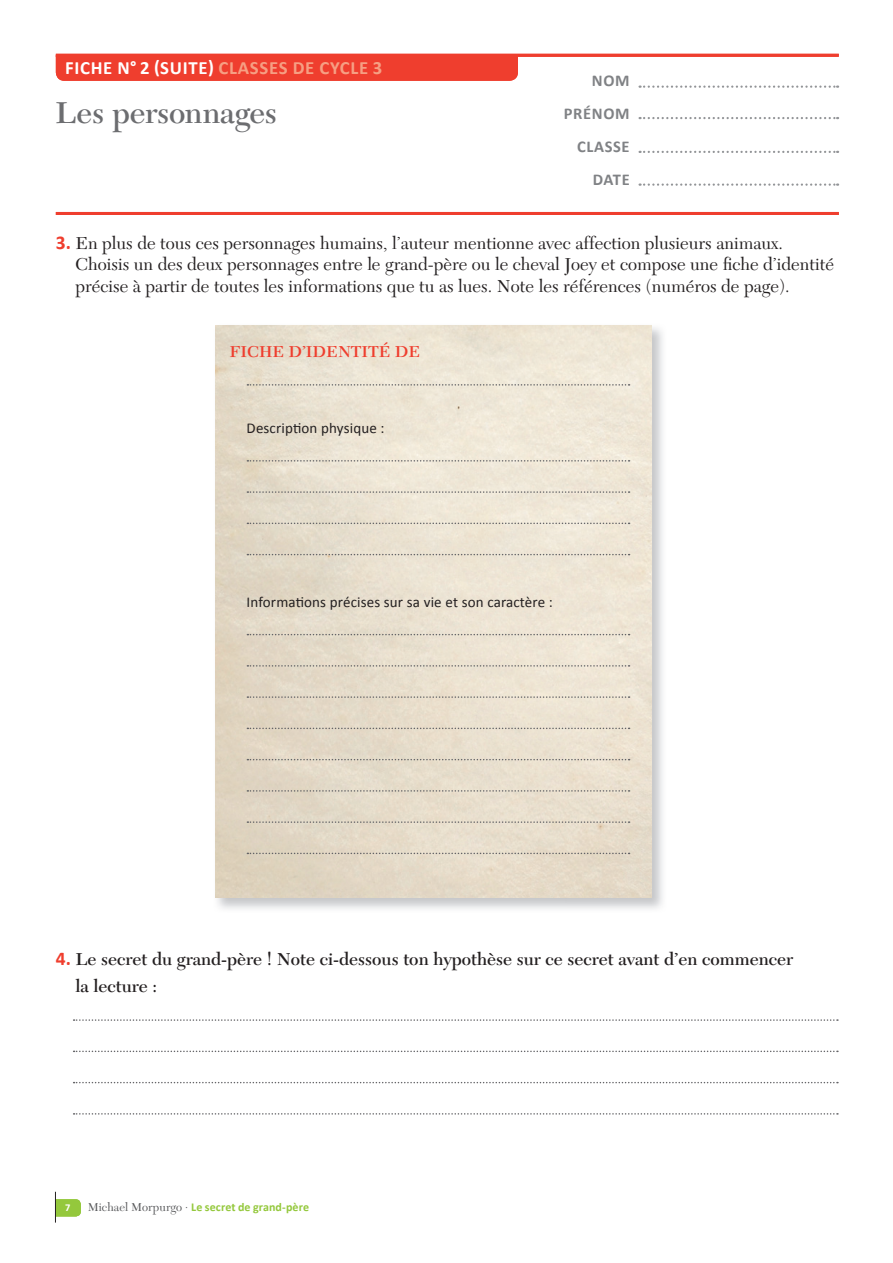
<style>
.page{position:relative;width:893px;height:1263px;background:#fff}
.page>*{position:absolute;margin:0;border:0;box-sizing:border-box;transform-origin:0 0}
.t1{font:600 31.5px "New Caledonia LT Std";letter-spacing:-.005em;color:#6c6d70}
.t2{font:700 18.75px "Calibri";letter-spacing:.04em;color:#fff}
.t3{font:700 18.75px "Calibri";letter-spacing:.04em;color:#f69f83}
.t4{font:18px/21.8px "New Caledonia LT Std";color:#231f20}
.t5{font:600 18px/27px "New Caledonia LT Std";color:#231f20}
.t6{font:700 16.5px/33px "Calibri";letter-spacing:.04em;color:#808285;text-align:right}
.t7{font:600 16.5px "New Caledonia LT Std";letter-spacing:-.005em;color:#ef3e2e}
.t8{font:15px "Calibri";letter-spacing:.01em;color:#231f20}
.t9{font:700 12px "Calibri";letter-spacing:.005em;color:#94c83c}
.t10{font:700 10.5px "Calibri";color:#fff}
.s1{color:#f69f83}
.s2{color:#fff}
.s3{font-family:"Calibri";font-weight:700;font-size:19.5px;color:#ef3e2e}
.s4{font-family:"New Caledonia LT Std";font-weight:400;color:#57585a}
</style>
<div class="page">
<img style="left:215px;top:326px;width:437px;height:572px">
<svg style="left:56px;top:1199px;width:25px;height:17px"></svg>
<hr style="left:55px;top:1192px;width:1px;height:30px;background:#231f20">
<svg style="left:640px;top:86px;width:198px;height:2px"></svg>
<svg style="left:640px;top:117px;width:198px;height:2px"></svg>
<svg style="left:640px;top:151px;width:198px;height:2px"></svg>
<svg style="left:640px;top:183px;width:198px;height:3px"></svg>
<svg style="left:74px;top:1019px;width:764px;height:2px"></svg>
<svg style="left:74px;top:1050px;width:764px;height:2px"></svg>
<svg style="left:74px;top:1082px;width:764px;height:1px"></svg>
<svg style="left:74px;top:1113px;width:764px;height:1px"></svg>
<div style="left:56px;top:57px;width:462px;height:24px;background:#ef3e2e"></div>
<hr style="left:56px;top:54px;width:783px;height:3px;background:#ef3e2e">
<hr style="left:56px;top:212px;width:783px;height:3px;background:#ef3e2e">
<svg style="left:247px;top:460px;width:383px;height:2px"></svg>
<svg style="left:247px;top:491px;width:383px;height:2px"></svg>
<svg style="left:247px;top:523px;width:383px;height:1px"></svg>
<svg style="left:247px;top:554px;width:383px;height:1px"></svg>
<svg style="left:247px;top:634px;width:383px;height:1px"></svg>
<svg style="left:247px;top:665px;width:383px;height:2px"></svg>
<svg style="left:247px;top:696px;width:383px;height:2px"></svg>
<svg style="left:247px;top:728px;width:383px;height:1px"></svg>
<svg style="left:247px;top:759px;width:383px;height:1px"></svg>
<svg style="left:247px;top:790px;width:383px;height:2px"></svg>
<svg style="left:247px;top:821px;width:383px;height:2px"></svg>
<svg style="left:247px;top:853px;width:383px;height:1px"></svg>
<svg style="left:247px;top:384px;width:383px;height:2px"></svg>
<p class="t2" style="left:65px;top:55px;width:319px">FICHE N° 2 (SUITE) <span class="s1">CLASSES DE CYCLE 3</span></p>
<p class="t3" style="left:140px;top:55px;width:179px"><span class="s2">1</span> CLASSES DE CYCLE 3</p>
<h1 class="t1" style="left:55px;top:94px;width:223px">Les personnages</h1>
<p class="t6" style="left:564px;top:64px;width:67px">NOM<br>PRÉNOM<br>CLASSE<br>DATE</p>
<p class="t4" style="left:75px;top:232px;width:760px;text-indent:-20px"><span class="s3">3.</span> En plus de tous ces personnages humains, l’auteur mentionne avec affection plusieurs animaux.<br>Choisis un des deux personnages entre le grand-père ou le cheval Joey et compose une fiche d’identité précise à partir de toutes les informations que tu as lues. Note les références (numéros de page).</p>
<p class="t7" style="left:230px;top:342px;width:192px">FICHE D’IDENTITÉ DE</p>
<p class="t8" style="left:247px;top:419px;width:139px">Description physique :</p>
<p class="t8" style="left:247px;top:592px;width:308px">Informations précises sur sa vie et son caractère :</p>
<p class="t5" style="left:76px;top:946px;width:719px;text-indent:-20px"><span class="s3">4.</span> Le secret du grand-père ! Note ci-dessous ton hypothèse sur ce secret avant d’en commencer la lecture :</p>
<p class="t10" style="left:66px;top:1200px;width:7px">7</p>
<p class="t9" style="left:88px;top:1199px;width:223px"><span class="s4">Michael Morpurgo </span><sup>.</sup> Le secret de grand-père</p>
</div>
